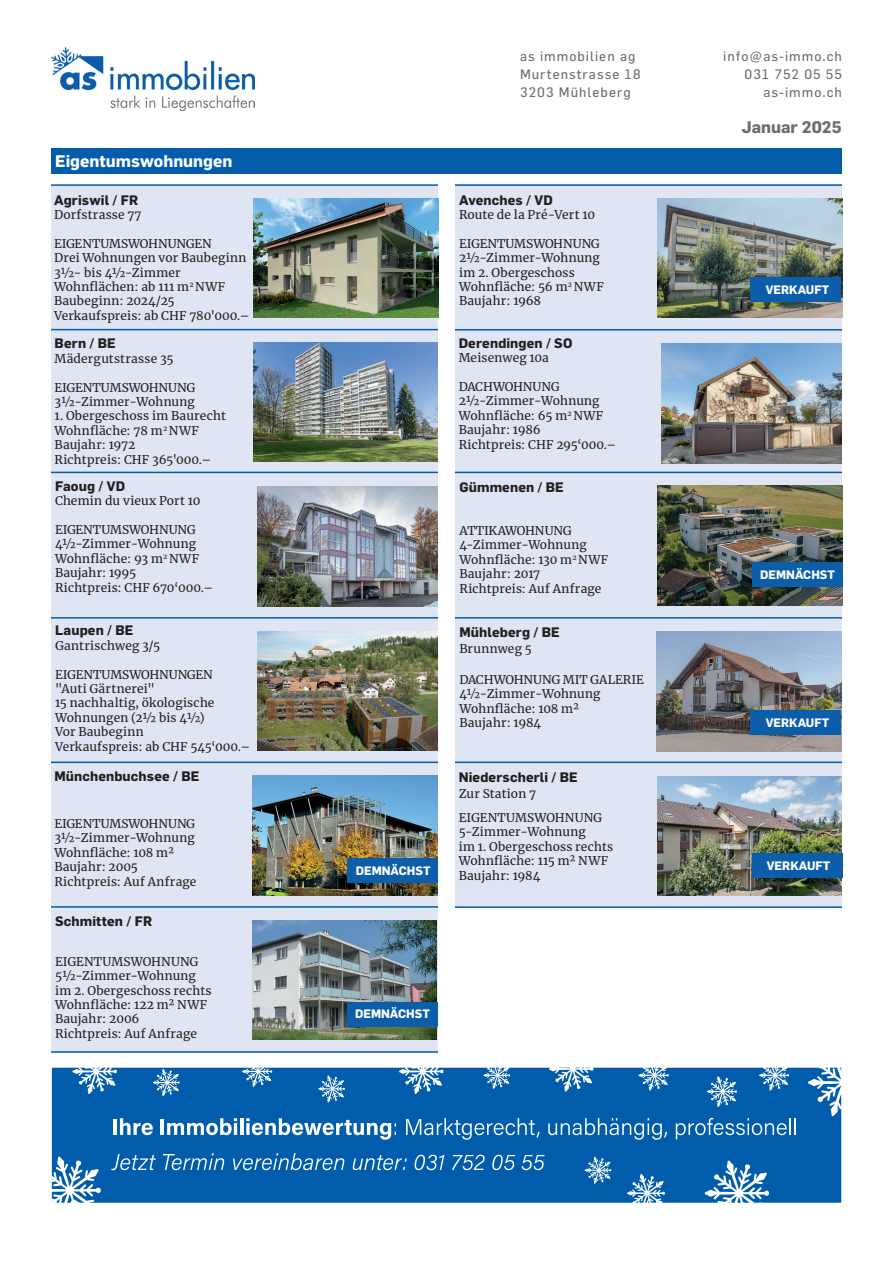
<style>
.page{position:relative;width:893px;height:1263px;background:#fff}
.page>*{position:absolute;margin:0;border:0;box-sizing:border-box;transform-origin:0 0}
.t1{font:700 16.5px "Flama";color:#fff}
.t2{font:700 16.5px "Flama";color:#6c6d70}
.t3{font:700 13.5px "Flama";letter-spacing:.01em;color:#231f20}
.t4{font:13.5px/18.3px "Flama";letter-spacing:.075em;color:#6c6d70}
.t5{font:12px/14.4px "Merriweather";letter-spacing:.01em;color:#231f20}
.t6{font:700 12px "Flama";color:#fff}
</style>
<div class="page">
<div style="left:455px;top:763px;width:387px;height:145px;background:#e0e5f3"></div>
<div style="left:51px;top:186px;width:387px;height:721px;background:#e0e5f3"></div>
<div style="left:51px;top:330px;width:387px;height:723px;background:#e0e5f3"></div>
<div style="left:455px;top:185px;width:387px;height:577px;background:#e0e5f3"></div>
<div style="left:51px;top:148px;width:791px;height:26px;background:#015dab"></div>
<hr style="left:51px;top:184px;width:387px;height:2px;background:#015dab">
<hr style="left:455px;top:184px;width:387px;height:2px;background:#015dab">
<hr style="left:455px;top:617px;width:387px;height:2px;background:#015dab">
<hr style="left:455px;top:761px;width:387px;height:2px;background:#015dab">
<hr style="left:51px;top:906px;width:387px;height:2px;background:#015dab">
<hr style="left:51px;top:1051px;width:387px;height:2px;background:#015dab">
<hr style="left:51px;top:761px;width:387px;height:2px;background:#015dab">
<hr style="left:455px;top:329px;width:387px;height:2px;background:#015dab">
<hr style="left:455px;top:472px;width:387px;height:1px;background:#015dab">
<hr style="left:51px;top:472px;width:387px;height:1px;background:#015dab">
<hr style="left:51px;top:329px;width:387px;height:1px;background:#015dab">
<hr style="left:51px;top:617px;width:387px;height:2px;background:#015dab">
<img style="left:657px;top:776px;width:184px;height:120px">
<img style="left:254px;top:198px;width:184px;height:120px">
<img style="left:658px;top:198px;width:184px;height:120px">
<img style="left:253px;top:342px;width:185px;height:120px">
<hr style="left:455px;top:906px;width:387px;height:2px;background:#015dab">
<img style="left:51px;top:47px;width:203px;height:63px">
<img style="left:258px;top:631px;width:180px;height:120px">
<img style="left:258px;top:487px;width:180px;height:119px">
<img style="left:661px;top:344px;width:180px;height:119px">
<img style="left:253px;top:776px;width:184px;height:119px">
<img style="left:657px;top:631px;width:184px;height:120px">
<div style="left:751px;top:710px;width:90px;height:24px;background:#0d5eaa"></div>
<div style="left:752px;top:853px;width:90px;height:25px;background:#0d5eaa"></div>
<div style="left:751px;top:277px;width:90px;height:25px;background:#0d5eaa"></div>
<div style="left:348px;top:858px;width:90px;height:24px;background:#0d5eaa"></div>
<img style="left:658px;top:485px;width:184px;height:120px">
<div style="left:752px;top:562px;width:90px;height:24px;background:#0d5eaa"></div>
<img style="left:252px;top:920px;width:185px;height:120px">
<div style="left:347px;top:1002px;width:90px;height:24px;background:#0d5eaa"></div>
<svg style="left:52px;top:1068px;width:789px;height:135px;fill:#015dab"></svg>
<svg style="left:728px;top:1196px;width:22px;height:7px"></svg>
<svg style="left:255px;top:1068px;width:7px;height:2px"></svg>
<svg style="left:80px;top:1068px;width:30px;height:3px"></svg>
<svg style="left:52px;top:1179px;width:32px;height:24px"></svg>
<hr style="left:113px;top:1119px;width:4px;height:16px;background:#fff">
<svg style="left:120px;top:1118px;width:33px;height:17px"></svg>
<hr style="left:161px;top:1119px;width:3px;height:16px;background:#fff">
<svg style="left:167px;top:1118px;width:70px;height:17px"></svg>
<hr style="left:240px;top:1118px;width:3px;height:17px;background:#fff">
<svg style="left:246px;top:1118px;width:150px;height:22px"></svg>
<svg style="left:406px;top:1118px;width:133px;height:22px"></svg>
<svg style="left:548px;top:1118px;width:119px;height:22px"></svg>
<svg style="left:676px;top:1118px;width:120px;height:21px"></svg>
<svg style="left:111px;top:1154px;width:45px;height:16px"></svg>
<svg style="left:163px;top:1153px;width:62px;height:17px"></svg>
<svg style="left:233px;top:1153px;width:112px;height:17px"></svg>
<svg style="left:352px;top:1155px;width:55px;height:15px"></svg>
<svg style="left:415px;top:1155px;width:29px;height:15px"></svg>
<svg style="left:452px;top:1155px;width:33px;height:15px"></svg>
<svg style="left:492px;top:1155px;width:23px;height:15px"></svg>
<svg style="left:522px;top:1155px;width:23px;height:15px"></svg>
<h1 class="t1" style="left:55px;top:151px;width:179px">Eigentumswohnungen</h1>
<p class="t3" style="left:54px;top:192px;width:86px">Agriswil / FR</p>
<p class="t5" style="left:54px;top:207px;width:89px">Dorfstrasse 77</p>
<p class="t5" style="left:54px;top:236px;width:197px">EIGENTUMSWOHNUNGEN<br>Drei Wohnungen vor Baubeginn<br>3½- bis 4½-Zimmer<br>Wohnflächen: ab 111 m<sup>2</sup> NWF<br>Baubeginn: 2024/25<br>Verkaufspreis: ab CHF 780'000.–</p>
<p class="t3" style="left:55px;top:335px;width:63px">Bern / BE</p>
<p class="t5" style="left:55px;top:351px;width:120px">Mädergutstrasse 35</p>
<p class="t5" style="left:55px;top:380px;width:142px">EIGENTUMSWOHNUNG<br>3½-Zimmer-Wohnung</p>
<p class="t5" style="left:55px;top:408px;width:173px">1. Obergeschoss im Baurecht<br>Wohnfläche: 78 m<sup>2</sup> NWF<br>Baujahr: 1972<br>Richtpreis: CHF 365'000.–</p>
<p class="t3" style="left:55px;top:478px;width:72px">Faoug / VD</p>
<p class="t5" style="left:55px;top:493px;width:147px">Chemin du vieux Port 10</p>
<p class="t5" style="left:55px;top:522px;width:160px">EIGENTUMSWOHNUNG<br>4½-Zimmer-Wohnung<br>Wohnfläche: 93 m<sup>2</sup> NWF<br>Baujahr: 1995<br>Richtpreis: CHF 670‘000.–</p>
<p class="t3" style="left:55px;top:622px;width:80px">Laupen / BE</p>
<p class="t5" style="left:55px;top:638px;width:107px">Gantrischweg 3/5</p>
<p class="t5" style="left:55px;top:667px;width:196px">EIGENTUMSWOHNUNGEN<br>"Auti Gärtnerei"<br>15 nachhaltig, ökologische<br>Wohnungen (2½ bis 4½)<br>Vor Baubeginn<br>Verkaufspreis: ab CHF 545‘000.–</p>
<p class="t3" style="left:54px;top:768px;width:147px">Münchenbuchsee / BE</p>
<p class="t5" style="left:54px;top:816px;width:143px">EIGENTUMSWOHNUNG<br>3½-Zimmer-Wohnung<br>Wohnfläche: 108 m²<br>Baujahr: 2005<br>Richtpreis: Auf Anfrage</p>
<p class="t3" style="left:55px;top:912px;width:99px">Schmitten / FR</p>
<p class="t5" style="left:55px;top:954px;width:158px">EIGENTUMSWOHNUNG<br>5½-Zimmer-Wohnung im 2. Obergeschoss rechts<br>Wohnfläche: 122 m² NWF<br>Baujahr: 2006<br>Richtpreis: Auf Anfrage</p>
<p class="t6" style="left:356px;top:863px;width:76px">DEMNÄCHST</p>
<p class="t4" style="left:520px;top:46px;width:122px">as immobilien ag<br>Murtenstrasse 18<br>3203 Mühleberg</p>
<p class="t4" style="left:723px;top:46px;width:120px;text-align:right">info@as-immo.ch<br>031 752 05 55 as-immo.ch</p>
<p class="t3" style="left:459px;top:192px;width:95px">Avenches / VD</p>
<p class="t5" style="left:459px;top:207px;width:137px">Route de la Pré-Vert 10</p>
<p class="t5" style="left:459px;top:236px;width:146px">EIGENTUMSWOHNUNG<br>2½-Zimmer-Wohnung im 2. Obergeschoss<br>Wohnfläche: 56 m<sup>2</sup> NWF<br>Baujahr: 1968</p>
<p class="t3" style="left:459px;top:335px;width:115px">Derendingen / SO</p>
<p class="t5" style="left:459px;top:350px;width:92px">Meisenweg 10a</p>
<p class="t5" style="left:459px;top:379px;width:159px">DACHWOHNUNG<br>2½-Zimmer-Wohnung<br>Wohnfläche: 65 m<sup>2</sup> NWF<br>Baujahr: 1986<br>Richtpreis: CHF 295‘000.–</p>
<p class="t3" style="left:459px;top:479px;width:106px">Gümmenen / BE</p>
<p class="t5" style="left:459px;top:523px;width:150px">ATTIKAWOHNUNG<br>4-Zimmer-Wohnung<br>Wohnfläche: 130 m<sup>2</sup> NWF<br>Baujahr: 2017<br>Richtpreis: Auf Anfrage</p>
<p class="t3" style="left:459px;top:624px;width:102px">Mühleberg / BE</p>
<p class="t5" style="left:459px;top:641px;width:74px">Brunnweg 5</p>
<p class="t5" style="left:459px;top:672px;width:186px">DACHWOHNUNG MIT GALERIE<br>4½-Zimmer-Wohnung<br>Wohnfläche: 108 m²<br>Baujahr: 1984</p>
<p class="t3" style="left:459px;top:769px;width:121px">Niederscherli / BE</p>
<p class="t5" style="left:459px;top:781px;width:145px;line-height:24px">Zur Station 7<br>EIGENTUMSWOHNUNG</p>
<p class="t5" style="left:459px;top:824px;width:156px">5-Zimmer-Wohnung<br>im 1. Obergeschoss rechts<br>Wohnfläche: 115 m² NWF<br>Baujahr: 1984</p>
<h1 class="t2" style="left:742px;top:117px;width:101px">Januar 2025</h1>
<p class="t6" style="left:766px;top:282px;width:65px">VERKAUFT</p>
<p class="t6" style="left:760px;top:567px;width:76px">DEMNÄCHST</p>
<p class="t6" style="left:766px;top:715px;width:65px">VERKAUFT</p>
<p class="t6" style="left:767px;top:858px;width:65px">VERKAUFT</p>
<p class="t6" style="left:355px;top:1007px;width:76px">DEMNÄCHST</p>
</div>
